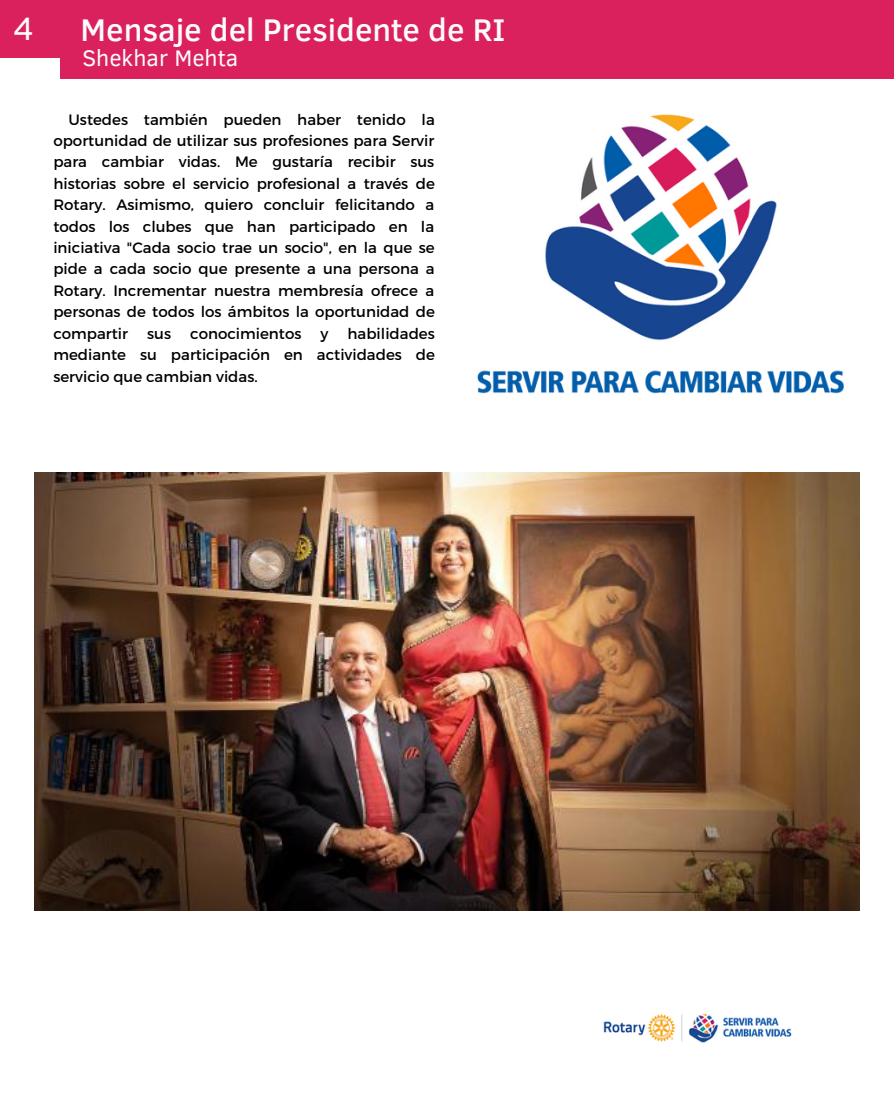
<style>
.page{position:relative;width:894px;height:1093px;background:#fff}
.page>*{position:absolute;margin:0;border:0;box-sizing:border-box;transform-origin:0 0}
.t1{font:33.3px "Clear Sans";color:#fdfcfd}
.t2{font:500 32.1px "Clear Sans";color:#fdfcfd}
.t3{font:23.1px "Clear Sans";color:#fdfcfd}
.t4{font:15px/21.5px "Montserrat";color:#000;text-align:justify}
</style>
<div class="page">
<div style="left:60px;top:0;width:833px;height:79px;background:#da215e"></div>
<div style="left:0;top:0;width:107px;height:57px;background:#da215e"></div>
<img style="left:477px;top:114px;width:366px;height:279px">
<img style="left:34px;top:472px;width:825px;height:438px">
<img style="left:603px;top:1013px;width:189px;height:30px">
<h1 class="t1" style="left:13px;top:4px;width:22px">4</h1>
<h2 class="t2" style="left:81px;top:6px;width:426px">Mensaje del Presidente de RI</h2>
<h3 class="t3" style="left:82px;top:41px;width:157px">Shekhar Mehta</h3>
<p class="t4" style="left:53px;top:108px;width:383px;text-indent:15px">Ustedes también pueden haber tenido la oportunidad de utilizar sus profesiones para Servir para cambiar vidas. Me gustaría recibir sus historias sobre el servicio profesional a través de Rotary. Asimismo, quiero concluir felicitando a todos los clubes que han participado en la iniciativa "Cada socio trae un socio", en la que se pide a cada socio que presente a una persona a Rotary. Incrementar nuestra membresía ofrece a personas de todos los ámbitos la oportunidad de compartir</p>
<p class="t4" style="left:53px;top:322px;width:383px;text-indent:294px">habilidades mediante su participación en actividades de servicio que cambian vidas.</p>
<p class="t4" style="left:147px;top:322px;width:25px">sus</p>
<p class="t4" style="left:190px;top:322px;width:113px">conocimientos</p>
<p class="t4" style="left:320px;top:322px;width:9px">y</p>
</div>
